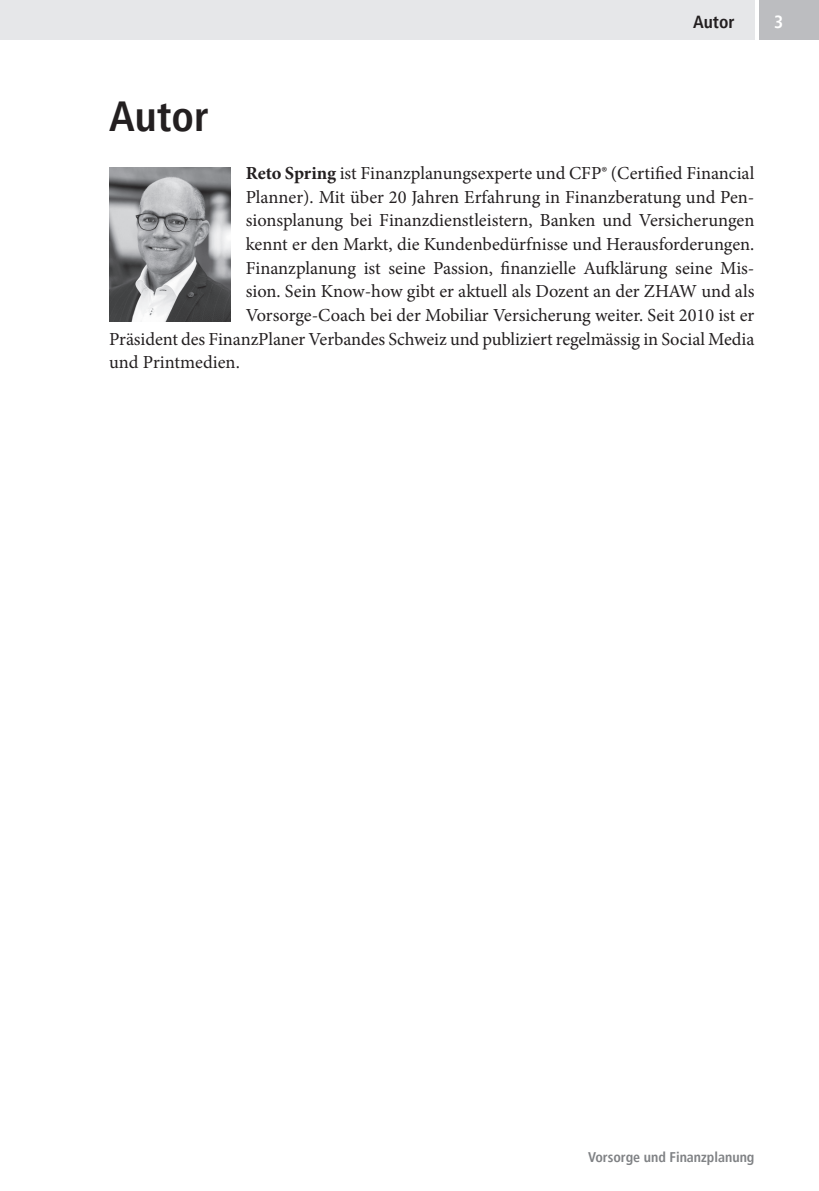
<style>
.page{position:relative;width:819px;height:1191px;background:#fff}
.page>*{position:absolute;margin:0;border:0;box-sizing:border-box;transform-origin:0 0}
.t1{font:700 condensed 42px "Frutiger LT Pro";color:#231f20}
.t2{font:18.38px "Minion Pro";letter-spacing:-.005em;color:#231f20}
.t3{font:700 condensed 17.5px "Frutiger LT Pro";color:#231f20}
.t4{font:700 condensed 17.5px "Frutiger LT Pro";color:#fff}
.t5{font:700 condensed 14px "Frutiger LT Pro";color:#808285}
.s1{font-weight:700}
</style>
<div class="page">
<div style="left:759px;top:0;width:60px;height:40px;background:#bcbdc0"></div>
<div style="left:0;top:0;width:754px;height:40px;background:#e6e7e9"></div>
<img style="left:109px;top:167px;width:122px;height:154px">
<h1 class="t1" style="left:109px;top:91px;width:101px">Autor</h1>
<p class="t3" style="left:693px;top:12px;width:43px">Autor</p>
<p class="t4" style="left:774px;top:12px;width:11px">3</p>
<p class="t2" style="left:246px;top:161px;width:510px"><span class="s1">Reto Spring</span> ist Finanzplanungsexperte und CFP® (Certified Financial</p>
<p class="t2" style="left:246px;top:185px;width:510px">Planner). Mit über 20 Jahren Erfahrung in Finanzberatung und Pen-</p>
<p class="t2" style="left:246px;top:208px;width:510px">sionsplanung bei Finanzdienstleistern, Banken und Versicherungen</p>
<p class="t2" style="left:246px;top:232px;width:510px">kennt er den Markt, die Kundenbedürfnisse und Herausforderungen.</p>
<p class="t2" style="left:246px;top:255px;width:510px">Finanzplanung ist seine Passion, finanzielle Aufklärung seine Mis-</p>
<p class="t2" style="left:246px;top:279px;width:510px">sion. Sein Know-how gibt er aktuell als Dozent an der ZHAW und als</p>
<p class="t2" style="left:246px;top:303px;width:510px">Vorsorge-Coach bei der Mobiliar Versicherung weiter. Seit 2010 ist er</p>
<p class="t2" style="left:109px;top:326px;width:646px">Präsident des FinanzPlaner Verbandes Schweiz und publiziert regelmässig in Social Media</p>
<p class="t2" style="left:109px;top:350px;width:132px">und Printmedien.</p>
<p class="t5" style="left:588px;top:1148px;width:168px">Vorsorge und Finanzplanung</p>
</div>
